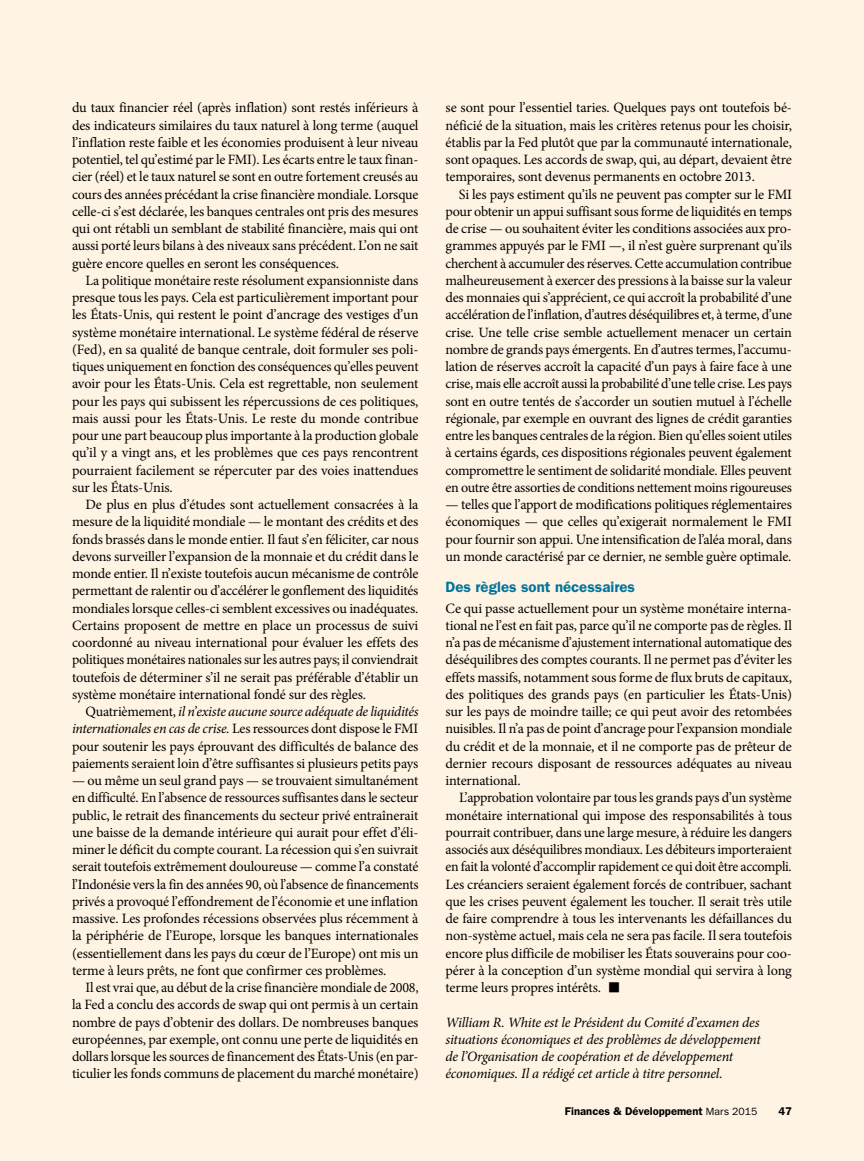
<style>
.page{position:relative;width:864px;height:1161px;background:#fff4e3}
.page>*{position:absolute;margin:0;border:0;box-sizing:border-box;transform-origin:0 0}
.t1{font:34.5px "Minion Pro";color:#000}
.t2{font:600 15px "ITC Franklin Gothic Std";color:#00749c}
.t3{font:14.25px/17.2px "Minion Pro";letter-spacing:-.015em;color:#000;text-align:justify}
.t4{font:italic 14.25px/17.2px "Minion Pro";letter-spacing:-.015em;color:#000}
.t5{font:600 11.25px "ITC Franklin Gothic Std";color:#000}
.s1{font-style:italic}
.s2{font-weight:400;font-size:10.5px}
</style>
<div class="page">
<p class="t3" style="left:72px;top:99px;width:348px">du taux financier réel (après inflation) sont restés inférieurs à des indicateurs similaires du taux naturel à long terme (auquel l’inflation reste faible et les économies produisent à leur niveau potentiel, tel qu’estimé par le FMI). Les écarts entre le taux finan&shy;cier (réel) et le taux naturel se sont en outre fortement creusés au cours des années précédant la crise financière mondiale. Lorsque celle-ci s’est déclarée, les banques centrales ont pris des mesures qui ont rétabli un semblant de stabilité financière, mais qui ont aussi porté leurs bilans à des niveaux sans précédent. L’on ne sait guère encore quelles en seront les conséquences.</p>
<p class="t3" style="left:72px;top:272px;width:348px;text-indent:14px">La politique monétaire reste résolument expansionniste dans presque tous les pays. Cela est particulièrement important pour les États-Unis, qui restent le point d’ancrage des vestiges d’un système monétaire international. Le système fédéral de réserve (Fed), en sa qualité de banque centrale, doit formuler ses poli&shy;tiques uniquement en fonction des conséquences qu’elles peuvent avoir pour les États-Unis. Cela est regrettable, non seulement pour les pays qui subissent les répercussions de ces politiques, mais aussi pour les États-Unis. Le reste du monde contribue pour une part beaucoup plus importante à la production globale qu’il y a vingt ans, et les problèmes que ces pays rencontrent pourraient facilement se répercuter par des voies inattendues sur les États-Unis.</p>
<p class="t3" style="left:72px;top:496px;width:348px;text-indent:13px">De plus en plus d’études sont actuellement consacrées à la mesure de la liquidité mondiale — le montant des crédits et des fonds brassés dans le monde entier. Il faut s’en féliciter, car nous devons surveiller l’expansion de la monnaie et du crédit dans le monde entier. Il n’existe toutefois aucun mécanisme de contrôle permettant de ralentir ou d’accélérer le gonflement des liquidités mondiales lorsque celles-ci semblent excessives ou inadéquates.<br>Certains proposent de mettre en place un processus de suivi coordonné au niveau international pour évaluer les effets des politiques monétaires nationales sur les autres pays; il conviendrait toutefois de déterminer s’il ne serait pas préférable d’établir un système monétaire international fondé sur des règles.</p>
<p class="t3" style="left:72px;top:703px;width:348px;text-indent:14px">Quatrièmement, <span class="s1">il n’existe aucune source adéquate de liquidités internationales en cas de crise.</span> Les ressources dont dispose le FMI pour soutenir les pays éprouvant des difficultés de balance des paiements seraient loin d’être suffisantes si plusieurs petits pays</p>
<p class="t3" style="left:72px;top:772px;width:348px">— ou même un seul grand pays — se trouvaient simultanément en difficulté. En l’absence de ressources suffisantes dans le secteur public, le retrait des financements du secteur privé entraînerait une baisse de la demande intérieure qui aurait pour effet d’éli&shy;miner le déficit du compte courant. La récession qui s’en suivrait serait toutefois extrêmement douloureuse — comme l’a constaté l’Indonésie vers la fin des années 90, où l’absence de financements privés a provoqué l’effondrement de l’économie et une inflation massive. Les profondes récessions observées plus récemment à la périphérie de l’Europe, lorsque les banques internationales (essentiellement dans les pays du cœur de l’Europe) ont mis un terme à leurs prêts, ne font que confirmer ces problèmes.</p>
<p class="t3" style="left:72px;top:979px;width:348px;text-indent:14px">Il est vrai que, au début de la crise financière mondiale de 2008, la Fed a conclu des accords de swap qui ont permis à un certain nombre de pays d’obtenir des dollars. De nombreuses banques européennes, par exemple, ont connu une perte de liquidités en dollars lorsque les sources de financement des États-Unis (en par&shy;ticulier les fonds communs de placement du marché monétaire)</p>
<p class="t3" style="left:446px;top:99px;width:348px">se sont pour l’essentiel taries. Quelques pays ont toutefois bé&shy;néficié de la situation, mais les critères retenus pour les choisir, établis par la Fed plutôt que par la communauté internationale, sont opaques. Les accords de swap, qui, au départ, devaient être temporaires, sont devenus permanents en octobre 2013.</p>
<p class="t3" style="left:446px;top:186px;width:348px;text-indent:13px">Si les pays estiment qu’ils ne peuvent pas compter sur le FMI pour obtenir un appui suffisant sous forme de liquidités en temps de crise — ou souhaitent éviter les conditions associées aux pro&shy;grammes appuyés par le FMI —, il n’est guère surprenant qu’ils cherchent à accumuler des réserves. Cette accumulation contribue malheureusement à exercer des pressions à la baisse sur la valeur des monnaies qui s’apprécient, ce qui accroît la probabilité d’une accélération de l’inflation, d’autres déséquilibres et, à terme, d’une crise. Une telle crise semble actuellement menacer un certain nombre de grands pays émergents. En d’autres termes, l’accumu&shy;lation de réserves accroît la capacité d’un pays à faire face à une crise, mais elle accroît aussi la probabilité d’une telle crise. Les pays sont en outre tentés de s’accorder un soutien mutuel à l’échelle régionale, par exemple en ouvrant des lignes de crédit garanties entre les banques centrales de la région. Bien qu’elles soient utiles à certains égards, ces dispositions régionales peuvent également compromettre le sentiment de solidarité mondiale. Elles peuvent en outre être assorties de conditions nettement moins rigoureuses</p>
<p class="t3" style="left:446px;top:496px;width:348px">— telles que l’apport de modifications politiques réglementaires économiques — que celles qu’exigerait normalement le FMI pour fournir son appui. Une intensification de l’aléa moral, dans un monde caractérisé par ce dernier, ne semble guère optimale.</p>
<p class="t2" style="left:446px;top:578px;width:191px">Des règles sont nécessaires</p>
<p class="t3" style="left:446px;top:600px;width:348px">Ce qui passe actuellement pour un système monétaire interna&shy;tional ne l’est en fait pas, parce qu’il ne comporte pas de règles. Il n’a pas de mécanisme d’ajustement international automatique des déséquilibres des comptes courants. Il ne permet pas d’éviter les effets massifs, notamment sous forme de flux bruts de capitaux, des politiques des grands pays (en particulier les États-Unis) sur les pays de moindre taille; ce qui peut avoir des retombées nuisibles. Il n’a pas de point d’ancrage pour l’expansion mondiale du crédit et de la monnaie, et il ne comporte pas de prêteur de dernier recours disposant de ressources adéquates au niveau international.</p>
<p class="t3" style="left:446px;top:789px;width:348px;text-indent:14px">L’approbation volontaire par tous les grands pays d’un système monétaire international qui impose des responsabilités à tous pourrait contribuer, dans une large mesure, à réduire les dangers associés aux déséquilibres mondiaux. Les débiteurs importeraient en fait la volonté d’accomplir rapidement ce qui doit être accompli.<br>Les créanciers seraient également forcés de contribuer, sachant que les crises peuvent également les toucher. Il serait très utile de faire comprendre à tous les intervenants les défaillances du non-système actuel, mais cela ne sera pas facile. Il sera toutefois encore plus difficile de mobiliser les États souverains pour coo&shy;pérer à la conception d’un système mondial qui servira à long terme leurs propres intérêts.</p>
<h1 class="t1" style="left:607px;top:962px;width:16px">■</h1>
<p class="t4" style="left:446px;top:1013px;width:317px">William R. White est le Président du Comité d’examen des situations économiques et des problèmes de développement de l’Organisation de coopération et de développement économiques. Il a rédigé cet article à titre personnel.</p>
<p class="t5" style="left:565px;top:1104px;width:194px">Finances &amp; Développement <span class="s2">Mars 2015</span></p>
<p class="t5" style="left:779px;top:1104px;width:15px">47</p>
</div>
